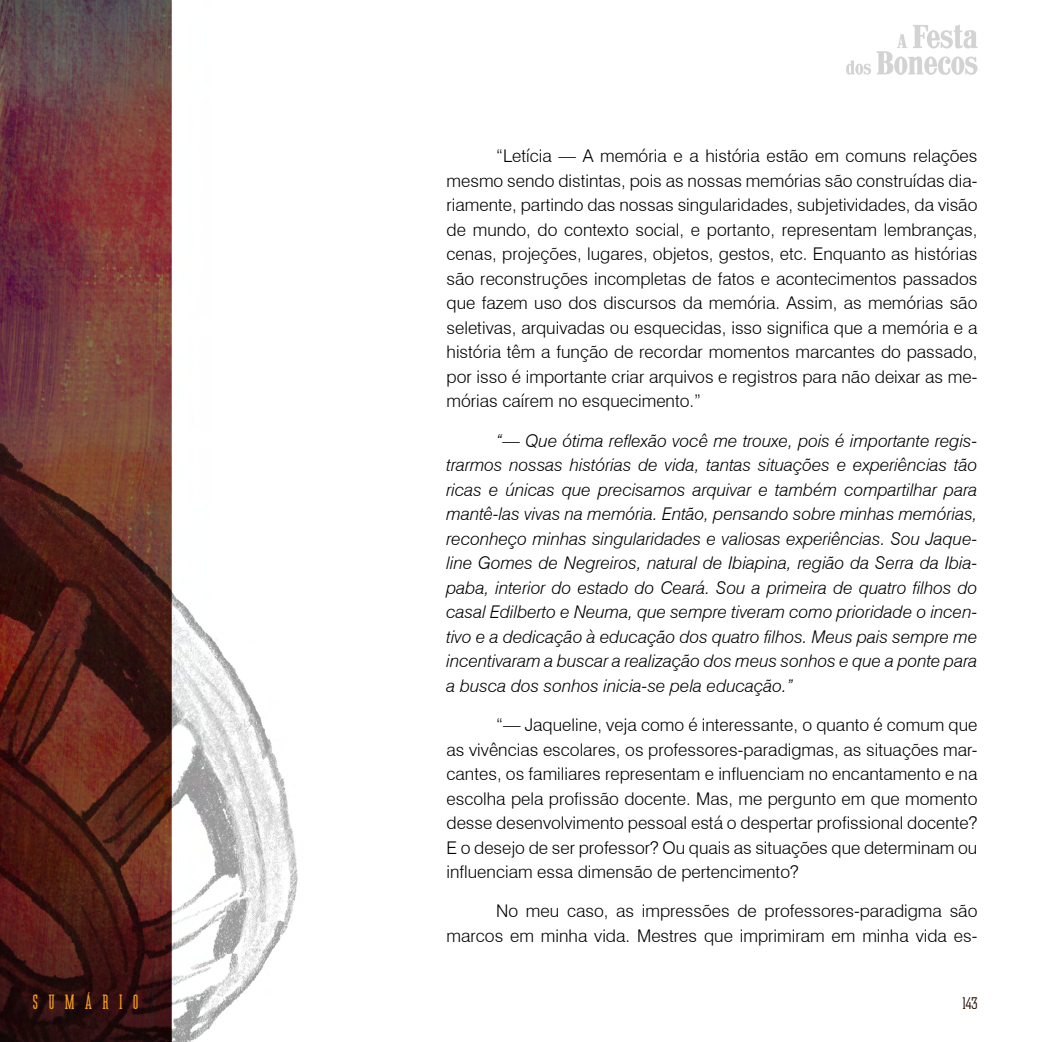
<style>
.page{position:relative;width:1042px;height:1042px;background:#fff}
.page>*{position:absolute;margin:0;border:0;box-sizing:border-box;transform-origin:0 0}
.t1{font:21px "Jerome";letter-spacing:.49em;color:#f59d1d}
.t2{font:300 17.5px/24.5px "Swiss 721 BT";color:#000;text-align:justify}
.t3{font:italic 300 17.5px/24.5px "Swiss 721 BT";color:#000;text-align:justify}
.t4{font:17.5px "Jerome";color:#29150b}
</style>
<div class="page">
<svg style="left:846px;top:60px;width:25px;height:15px"></svg>
<svg style="left:877px;top:25px;width:100px;height:50px"></svg>
<img style="left:0;top:0;width:298px;height:1042px">
<p class="t2" style="left:446px;top:144px;width:532px;text-indent:50px">“Letícia — A memória e a história estão em comuns relações mesmo sendo distintas, pois as nossas memórias são construídas dia&shy;riamente, partindo das nossas singularidades, subjetividades, da visão de mundo, do contexto social, e portanto, representam lembranças, cenas, projeções, lugares, objetos, gestos, etc. Enquanto as histórias são reconstruções incompletas de fatos e acontecimentos passados que fazem uso dos discursos da memória. Assim, as memórias são seletivas, arquivadas ou esquecidas, isso significa que a memória e a história têm a função de recordar momentos marcantes do passado, por isso é importante criar arquivos e registros para não deixar as me&shy;mórias caírem no esquecimento.”</p>
<p class="t3" style="left:446px;top:428px;width:532px;text-indent:50px">“— Que ótima reflexão você me trouxe, pois é importante regis&shy;trarmos nossas histórias de vida, tantas situações e experiências tão ricas e únicas que precisamos arquivar e também compartilhar para mantê-las vivas na memória. Então, pensando sobre minhas memórias, reconheço minhas singularidades e valiosas experiências. Sou Jaque&shy;line Gomes de Negreiros, natural de Ibiapina, região da Serra da Ibia&shy;paba, interior do estado do Ceará. Sou a primeira de quatro filhos do casal Edilberto e Neuma, que sempre tiveram como prioridade o incen&shy;tivo e a dedicação à educação dos quatro filhos. Meus pais sempre me incentivaram a buscar a realização dos meus sonhos e que a ponte para a busca dos sonhos inicia-se pela educação.”</p>
<p class="t2" style="left:446px;top:712px;width:532px;text-indent:50px">“— Jaqueline, veja como é interessante, o quanto é comum que as vivências escolares, os professores-paradigmas, as situações mar&shy;cantes, os familiares representam e influenciam no encantamento e na escolha pela profissão docente. Mas, me pergunto em que momento desse desenvolvimento pessoal está o despertar profissional docente?<br>E o desejo de ser professor? Ou quais as situações que determinam ou influenciam essa dimensão de pertencimento?</p>
<p class="t2" style="left:446px;top:899px;width:532px;text-align:right">No meu caso, as impressões de professores-paradigma são marcos em minha vida. Mestres que imprimiram em minha vida es-</p>
<p class="t1" style="left:33px;top:990px;width:107px">SUMÁRIO</p>
<p class="t4" style="left:962px;top:993px;width:17px">143</p>
</div>
